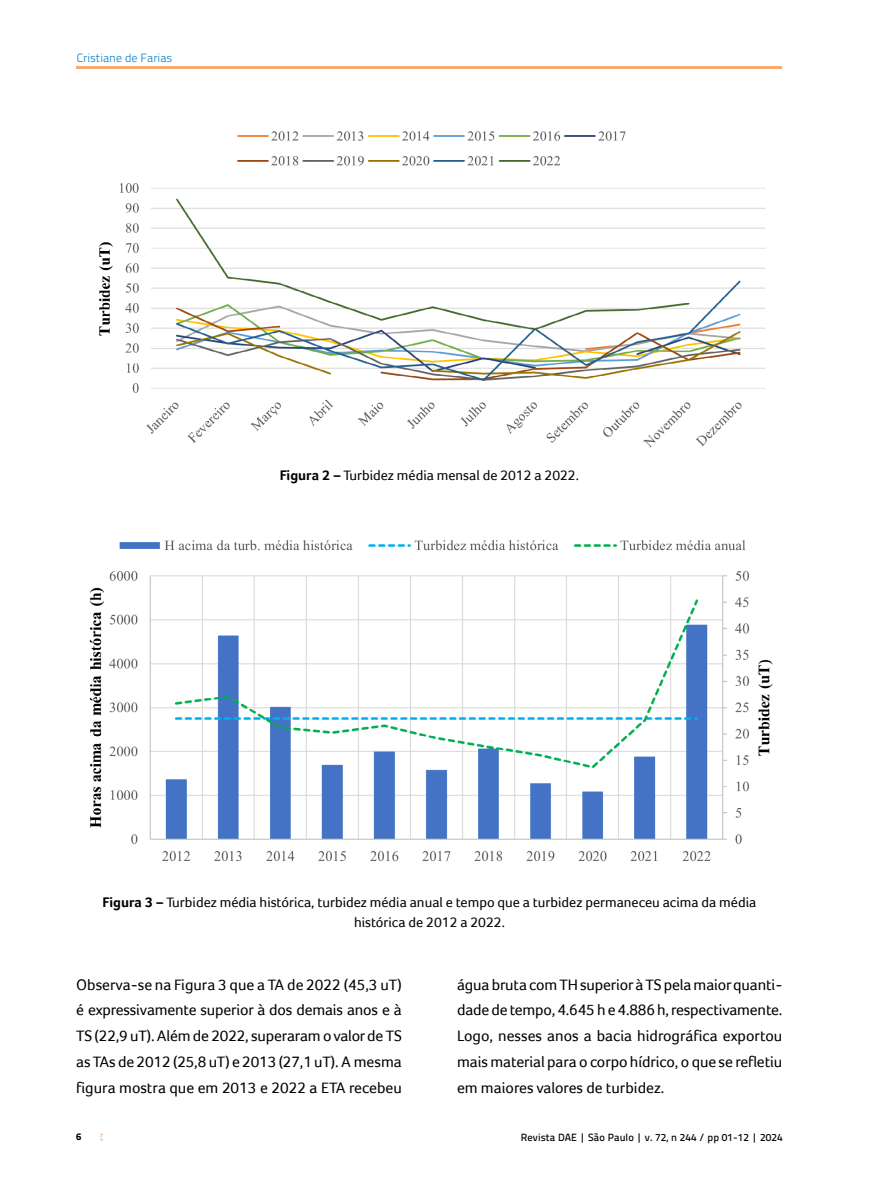
<style>
.page{position:relative;width:893px;height:1191px;background:#fff}
.page>*{position:absolute;margin:0;border:0;box-sizing:border-box;transform-origin:0 0}
.TXT{font:15.75px/26px "Foco";color:#000;text-align:justify}
.Tab__Figura_Tit{font:14.25px/20.2px "Foco";color:#000;text-align:center}
.t1{font:300 12px "Titillium Text 22 L";color:#007ec3}
.t2{font:500 10.5px "Titillium Text 22 L";letter-spacing:.01em;color:#000}
.t3{font:800 9.75px "Titillium Text 22 L";color:#000}
.s1{font-weight:700}
</style>
<div class="page">
<hr style="left:77px;top:66px;width:705px;height:3px;background:#f6ab72">
<img style="left:99px;top:131px;width:667px;height:317px">
<img style="left:89px;top:540px;width:684px;height:322px">
<p class="t1" style="left:77px;top:49px;width:97px">Cristiane de Farias</p>
<p class="Tab__Figura_Tit" style="left:280px;top:465px;width:301px"><span class="s1">Figura 2 –</span> Turbidez média mensal de 2012 a 2022.</p>
<p class="Tab__Figura_Tit" style="left:103px;top:892px;width:655px"><span class="s1">Figura 3 –</span> Turbidez média histórica, turbidez média anual e tempo que a turbidez permaneceu acima da média histórica de 2012 a 2022.</p>
<p class="TXT" style="left:76px;top:971px;width:327px">Observa-se na Figura 3 que a TA de 2022 (45,3 uT) é expressivamente superior à dos demais anos e à TS (22,9 uT). Além de 2022, superaram o valor de TS as TAs de 2012 (25,8 uT) e 2013 (27,1 uT). A mesma figura mostra que em 2013 e 2022 a ETA recebeu</p>
<p class="TXT" style="left:457px;top:971px;width:327px">água bruta com TH superior à TS pela maior quanti&shy;dade de tempo, 4.645 h e 4.886 h, respectivamente.<br>Logo, nesses anos a bacia hidrográfica exportou mais material para o corpo hídrico, o que se refletiu em maiores valores de turbidez.</p>
<p class="t3" style="left:76px;top:1129px;width:7px">6</p>
<p class="t2" style="left:521px;top:1129px;width:263px">Revista DAE | São Paulo | v. 72, n 244 / pp 01-12 | 2024</p>
</div>
